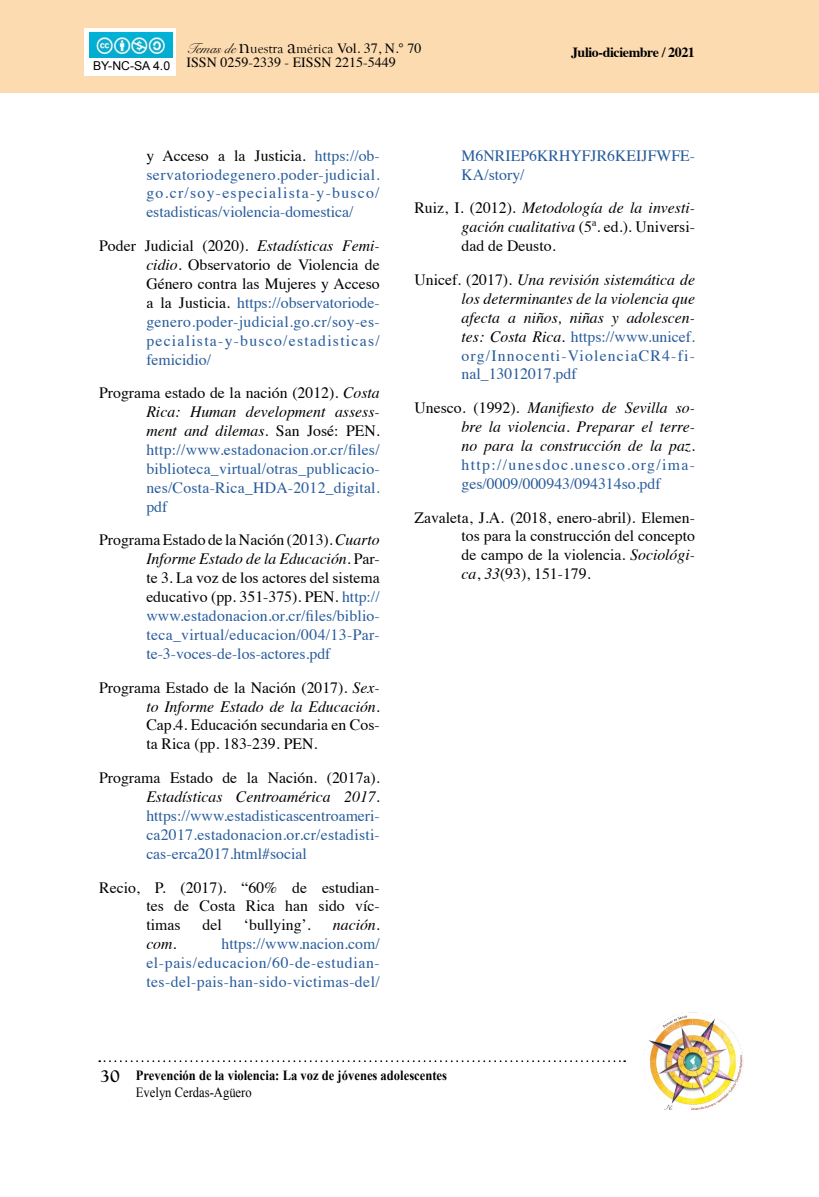
<style>
.page{position:relative;width:819px;height:1197px;background:#fff}
.page>*{position:absolute;margin:0;border:0;box-sizing:border-box;transform-origin:0 0}
.t1{font:700 17.5px "Goudy";color:#000}
.t2{font:15.75px/18.9px "Times";letter-spacing:.015em;color:#275b9b;text-align:justify}
.t3{font:italic 15.75px/18.9px "Times";color:#000;text-align:justify}
.t4{font:15.75px/18.9px "Times";color:#000;text-align:justify}
.t5{font:14.17px "Goudy Old Style T";color:#000}
.t6{font:700 14px "Times New Roman";color:#000;scale:.9 1}
.t7{font:14px "Times";color:#000}
.t8{font:700 14px "Times";letter-spacing:-.03em;color:#000}
.t9{font:14px "Times New Roman";color:#000;scale:.9 1}
.t10{font:12.25px "Arial";color:#000}
.s1{font-family:"Snell Roundhand"}
.s2{font-size:21.18px}
.s3{font-family:"Times"}
.s4{font-family:"Times";font-size:14px}
.s5{color:#000}
.s6{font-style:italic;color:#000}
.s7{font-style:normal}
.s8{font-style:italic}
.s9{font-style:normal;color:#275b9b}
</style>
<div class="page">
<div style="left:0;top:0;width:819px;height:93px;background:#fddbb1"></div>
<svg style="left:99px;top:1060px;width:526px;height:2px"></svg>
<img style="left:644px;top:1012px;width:99px;height:98px">
<div style="left:85px;top:29px;width:91px;height:47px;background:#fff"></div>
<img style="left:89px;top:32px;width:83px;height:25px">
<p class="t10" style="left:93px;top:57px;width:79px">BY-NC-SA 4.0</p>
<p class="t5" style="left:187px;top:41px;width:237px"><span class="s1">Temas de</span> <span class="s2">n</span>uestra <span class="s2">a</span>mérica <span class="s3">Vol. 37,</span> <span class="s4">N.° 70</span></p>
<p class="t7" style="left:187px;top:49px;width:211px">ISSN 0259-2339 - EISSN 2215-5449</p>
<p class="t8" style="left:571px;top:39px;width:125px">Julio-diciembre / 2021</p>
<p class="t2" style="left:146px;top:145px;width:235px"><span class="s5">y Acceso a la Justicia.</span> https://ob&shy;servatoriodegenero.poder-judicial. go.cr/soy-especialista-y-busco/ estadisticas/violencia-domestica/</p>
<p class="t2" style="left:146px;top:235px;width:235px;text-indent:-47px"><span class="s5">Poder Judicial (2020).</span> <span class="s6">Estadísticas Femi&shy;cidio.</span> <span class="s5">Observatorio de Violencia de Género contra las Mujeres y Acceso a la Justicia.</span> https://observatoriode&shy;genero.poder-judicial.go.cr/soy-es&shy;pecialista-y-busco/estadisticas/ femicidio/</p>
<p class="t2" style="left:146px;top:382px;width:235px;text-indent:-47px"><span class="s5">Programa estado de la nación (2012).</span> <span class="s6">Costa Rica: Human development assess&shy;ment and dilemas.</span> <span class="s5">San José: PEN. </span>http://www.estadonacion.or.cr/files/ biblioteca_virtual/otras_publicacio&shy;nes/Costa-Rica_HDA-2012_digital. pdf</p>
<p class="t2" style="left:146px;top:529px;width:235px;text-indent:-47px"><span class="s5">Programa Estado de la Nación (2013).</span> <span class="s6">Cuarto Informe Estado de la Educación.</span> <span class="s5">Par&shy;te 3. La voz de los actores del sistema educativo (pp. 351-375). PEN.</span> http:// www.estadonacion.or.cr/files/biblio&shy;teca_virtual/educacion/004/13-Par&shy;te-3-voces-de-los-actores.pdf</p>
<p class="t3" style="left:99px;top:677px;width:282px;text-align:right"><span class="s7">Programa Estado de la Nación (2017).</span> Sex&shy;to Informe Estado de la Educación.</p>
<p class="t4" style="left:146px;top:714px;width:235px">Cap.4. Educación secundaria en Cos&shy;ta Rica (pp. 183-239. PEN.</p>
<p class="t4" style="left:99px;top:767px;width:282px">Programa Estado de la Nación. (2017a).</p>
<p class="t3" style="left:146px;top:786px;width:235px">Estadísticas Centroamérica 2017.</p>
<p class="t2" style="left:146px;top:805px;width:235px">https://www.estadisticascentroameri&shy;ca2017.estadonacion.or.cr/estadisti&shy;cas-erca2017.html#social</p>
<p class="t4" style="left:146px;top:876px;width:235px;text-indent:-47px">Recio, P. (2017). “60% de estudian&shy;tes de Costa Rica han sido víc&shy;timas</p>
<p class="t4" style="left:203px;top:914px;width:21px">del</p>
<p class="t4" style="left:244px;top:914px;width:68px">‘bullying’.</p>
<p class="t3" style="left:333px;top:915px;width:48px">nación.</p>
<p class="t2" style="left:146px;top:933px;width:235px;text-indent:75px">https://www.nacion.com/ el-pais/educacion/60-de-estudian&shy;tes-del-pais-han-sido-victimas-del/</p>
<p class="t3" style="left:146px;top:934px;width:32px">com.</p>
<p class="t2" style="left:462px;top:145px;width:235px">M6NRIEP6KRHYFJR6KEIJFWFE-<br>KA/story/</p>
<p class="t4" style="left:462px;top:197px;width:235px;text-indent:-47px">Ruiz, I. (2012). <span class="s8">Metodología de la investi&shy;gación cualitativa</span> (5ª. ed.). Universi&shy;dad de Deusto.</p>
<p class="t3" style="left:462px;top:269px;width:235px;text-indent:-47px"><span class="s7">Unicef. (2017).</span> Una revisión sistemática de los determinantes de la violencia que afecta a niños, niñas y adolescen&shy;tes: Costa Rica. <span class="s9">https://www.unicef. org/Innocenti-ViolenciaCR4-fi&shy;nal_13012017.pdf</span></p>
<p class="t3" style="left:462px;top:398px;width:235px;text-indent:-47px"><span class="s7">Unesco. (1992).</span> Manifiesto de Sevilla so&shy;bre la violencia. Preparar el terre&shy;no para la construcción de la paz.</p>
<p class="t2" style="left:462px;top:454px;width:235px">http://unesdoc.unesco.org/ima&shy;ges/0009/000943/094314so.pdf</p>
<p class="t4" style="left:462px;top:506px;width:235px;text-indent:-47px">Zavaleta, J.A. (2018, enero-abril). Elemen&shy;tos para la construcción del concepto de campo de la violencia. <span class="s8">Sociológi&shy;ca</span>, <span class="s8">33</span>(93), 151-179.</p>
<p class="t1" style="left:100px;top:1065px;width:21px">30</p>
<p class="t6" style="left:136px;top:1066px;width:347px">Prevención de la violencia: La voz de jóvenes adolescentes</p>
<p class="t9" style="left:136px;top:1083px;width:130px">Evelyn Cerdas-Agüero</p>
</div>
